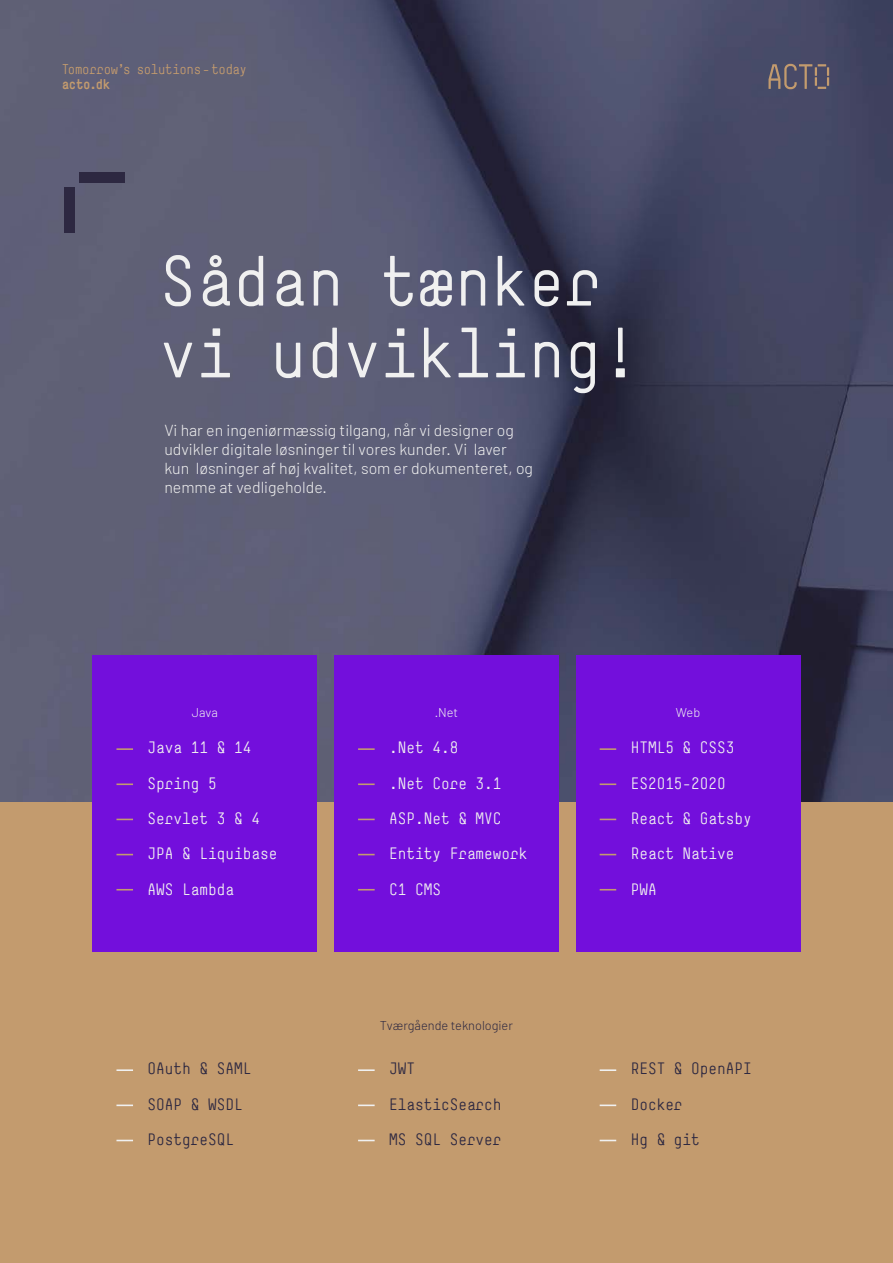
<style>
.page{position:relative;width:893px;height:1263px;background:#fff}
.page>*{position:absolute;margin:0;border:0;box-sizing:border-box;transform-origin:0 0}
.t1{font:67.05px/71.7px "Simple";color:#f0f0f0}
.t2{font:300 15.9px/19.2px "Barlow";color:#f0f0f0}
.t3{font:15.75px "Simple";color:#f0f0f0}
.t4{font:15.75px "Simple";color:#2d2841}
.t5{font:13.5px "Simple";letter-spacing:-.02em;color:#c39b6e}
.t6{font:700 13.5px "Simple";letter-spacing:-.02em;color:#c39b6e}
.t7{font:300 12.75px "Barlow";color:#2d2841}
.t8{font:300 12.75px "Barlow";letter-spacing:-.005em;color:#f0f0f0}
</style>
<div class="page">
<img style="left:0;top:0;width:893px;height:803px">
<div style="left:0;top:803px;width:893px;height:460px;background:#c39b6e"></div>
<div style="left:93px;top:655px;width:224px;height:297px;background:#730fdc"></div>
<div style="left:334px;top:655px;width:225px;height:297px;background:#730fdc"></div>
<div style="left:576px;top:655px;width:224px;height:297px;background:#730fdc"></div>
<div style="left:64px;top:187px;width:10px;height:46px;background:#2d2841"></div>
<div style="left:79px;top:172px;width:45px;height:11px;background:#2d2841"></div>
<svg style="left:768px;top:64px;width:61px;height:25px;background:#696069"></svg>
<svg style="left:116px;top:748px;width:17px;height:2px"></svg>
<svg style="left:116px;top:1069px;width:17px;height:2px"></svg>
<svg style="left:358px;top:748px;width:17px;height:2px"></svg>
<svg style="left:358px;top:1069px;width:17px;height:2px"></svg>
<svg style="left:600px;top:748px;width:16px;height:2px"></svg>
<svg style="left:600px;top:1069px;width:16px;height:2px"></svg>
<svg style="left:116px;top:889px;width:17px;height:1px"></svg>
<svg style="left:358px;top:889px;width:17px;height:1px"></svg>
<svg style="left:600px;top:889px;width:16px;height:1px"></svg>
<svg style="left:116px;top:854px;width:17px;height:1px"></svg>
<svg style="left:358px;top:854px;width:17px;height:1px"></svg>
<svg style="left:600px;top:854px;width:16px;height:1px"></svg>
<svg style="left:116px;top:819px;width:17px;height:1px"></svg>
<svg style="left:116px;top:1140px;width:17px;height:1px"></svg>
<svg style="left:358px;top:819px;width:17px;height:1px"></svg>
<svg style="left:358px;top:1140px;width:17px;height:1px"></svg>
<svg style="left:600px;top:819px;width:16px;height:1px"></svg>
<svg style="left:600px;top:1140px;width:16px;height:1px"></svg>
<svg style="left:116px;top:783px;width:17px;height:2px"></svg>
<svg style="left:116px;top:1104px;width:17px;height:2px"></svg>
<svg style="left:358px;top:783px;width:17px;height:2px"></svg>
<svg style="left:358px;top:1104px;width:17px;height:2px"></svg>
<svg style="left:600px;top:783px;width:16px;height:2px"></svg>
<svg style="left:600px;top:1104px;width:16px;height:2px"></svg>
<p class="t5" style="left:62px;top:61px;width:187px">Tomorrow’s solutions - today</p>
<p class="t6" style="left:62px;top:76px;width:50px">acto.dk</p>
<h1 class="t1" style="left:160px;top:246px;width:481px">Sådan tænker vi udvikling!</h1>
<p class="t2" style="left:164px;top:420px;width:370px">Vi har en ingeniørmæssig tilgang, når vi designer og udvikler digitale løsninger til vores kunder. Vi laver kun løsninger af høj kvalitet, som er dokumenteret, og nemme at vedligeholde.</p>
<p class="t8" style="left:192px;top:704px;width:28px">Java</p>
<p class="t8" style="left:435px;top:704px;width:25px">.Net</p>
<p class="t3" style="left:148px;top:738px;width:105px">Java 11 &amp; 14</p>
<p class="t3" style="left:148px;top:773px;width:71px">Spring 5</p>
<p class="t3" style="left:148px;top:809px;width:114px">Servlet 3 &amp; 4</p>
<p class="t3" style="left:148px;top:844px;width:131px">JPA &amp; Liquibase</p>
<p class="t3" style="left:148px;top:879px;width:88px">AWS Lambda</p>
<p class="t4" style="left:148px;top:1059px;width:105px">OAuth &amp; SAML</p>
<p class="t4" style="left:148px;top:1094px;width:97px">SOAP &amp; WSDL</p>
<p class="t4" style="left:148px;top:1130px;width:88px">PostgreSQL</p>
<p class="t3" style="left:389px;top:738px;width:71px">.Net 4.8</p>
<p class="t3" style="left:389px;top:773px;width:114px">.Net Core 3.1</p>
<p class="t3" style="left:389px;top:809px;width:114px">ASP.Net &amp; MVC</p>
<p class="t3" style="left:389px;top:844px;width:140px">Entity Framework</p>
<p class="t3" style="left:389px;top:879px;width:53px">C1 CMS</p>
<p class="t7" style="left:380px;top:1017px;width:135px">Tværgående teknologier</p>
<p class="t4" style="left:389px;top:1059px;width:27px">JWT</p>
<p class="t4" style="left:389px;top:1094px;width:114px">ElasticSearch</p>
<p class="t4" style="left:389px;top:1130px;width:114px">MS SQL Server</p>
<p class="t8" style="left:676px;top:704px;width:26px">Web</p>
<p class="t3" style="left:631px;top:738px;width:105px">HTML5 &amp; CSS3</p>
<p class="t3" style="left:631px;top:773px;width:97px">ES2015-2020</p>
<p class="t3" style="left:631px;top:809px;width:123px">React &amp; Gatsby</p>
<p class="t3" style="left:631px;top:844px;width:105px">React Native</p>
<p class="t3" style="left:631px;top:879px;width:27px">PWA</p>
<p class="t4" style="left:631px;top:1059px;width:123px">REST &amp; OpenAPI</p>
<p class="t4" style="left:631px;top:1094px;width:53px">Docker</p>
<p class="t4" style="left:631px;top:1130px;width:71px">Hg &amp; git</p>
</div>
